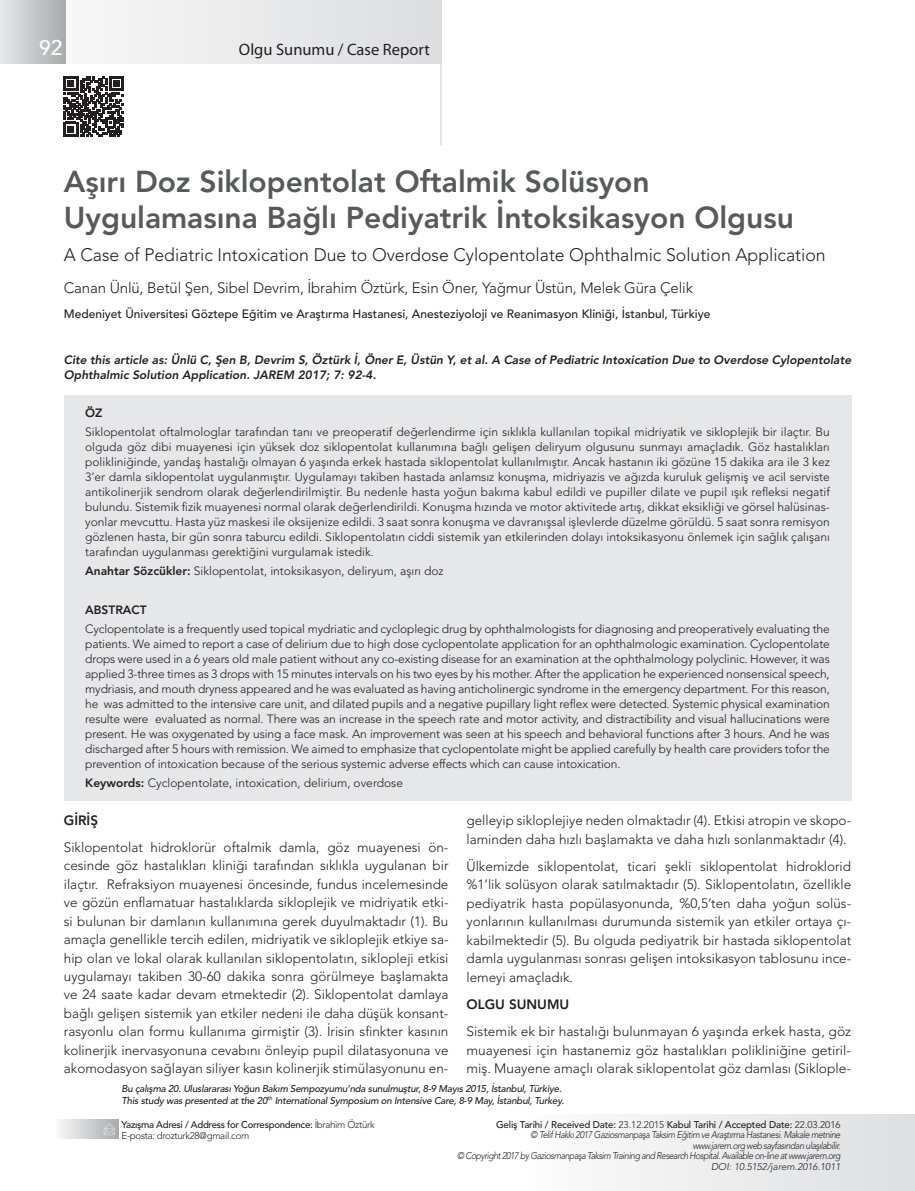
<style>
.page{position:relative;width:915px;height:1191px;background:#fff}
.page>*{position:absolute;margin:0;border:0;box-sizing:border-box;transform-origin:0 0}
.t1{font:800 30px/36px "Avenir LT Std";color:#58595b}
.t2{font:500 21px "Avenir LT Std";color:#fff}
.t3{font:300 18px "Avenir LT Std";color:#231f20}
.t4{font:16.5px "Myriad Pro";color:#231f20}
.t5{font:300 15px "Avenir LT Std";letter-spacing:-.01em;color:#231f20}
.t6{font:300 13.5px/18.5px "Avenir LT Std";color:#231f20;text-align:justify}
.t7{font:800 13.5px "Avenir LT Std";color:#231f20}
.t8{font:300 12px/15px "Avenir LT Std";color:#231f20;text-align:justify}
.t9{font:italic 800 12px/15px "Avenir LT Std";color:#231f20}
.t10{font:500 12px "Avenir LT Std";color:#231f20}
.t11{font:800 12px "Avenir LT Std";color:#231f20}
.t12{font:italic 300 9.75px/10.5px "Avenir LT Std";letter-spacing:-.05em;color:#231f20;text-align:right;scale:.9 1}
.t13{font:italic 500 9.75px/11.4px "Avenir LT Std";letter-spacing:-.025em;color:#231f20}
.t14{font:300 9.75px/11.4px "Avenir LT Std";letter-spacing:-.03em;color:#231f20}
.s1{font-weight:800}
.s2{font-weight:500;font-style:normal}
.s3{font-style:normal}
.s4{font-weight:500}
</style>
<div class="page">
<div style="left:64px;top:395px;width:786px;height:405px;background:#e6e7e8"></div>
<div style="left:521px;top:1114px;width:393px;height:77px;background:linear-gradient(to right,#fdfdfd,#dddee0)"></div>
<div style="left:54px;top:1119px;width:64px;height:19px;background:linear-gradient(to right,#fbfbfb,#acafb1)"></div>
<svg style="left:104px;top:1123px;width:11px;height:12px"></svg>
<div style="left:3px;top:0;width:438px;height:64px;background:linear-gradient(to bottom,#e9eaeb,#e9eaeb)"></div>
<div style="left:0;top:0;width:65px;height:64px;background:linear-gradient(to right,#e7e8e9,#a9abae)"></div>
<hr style="left:440px;top:44px;width:1px;height:102px;background:#dcddde">
<svg style="left:64px;top:76px;width:60px;height:60px"></svg>
<h2 class="t2" style="left:39px;top:35px;width:25px">92</h2>
<h3 class="t4" style="left:239px;top:40px;width:192px">Olgu Sunumu / Case Report</h3>
<h1 class="t1" style="left:64px;top:164px;width:731px">Aşırı Doz Siklopentolat Oftalmik Solüsyon<br>Uygulamasına Bağlı Pediyatrik İntoksikasyon Olgusu</h1>
<h3 class="t3" style="left:64px;top:244px;width:763px">A Case of Pediatric Intoxication Due to Overdose Cylopentolate Ophthalmic Solution Application</h3>
<p class="t5" style="left:64px;top:278px;width:630px">Canan Ünlü, Betül Şen, Sibel Devrim, İbrahim Öztürk, Esin Öner, Yağmur Üstün, Melek Güra Çelik</p>
<p class="t10" style="left:64px;top:307px;width:648px">Medeniyet Üniversitesi Göztepe Eğitim ve Araştırma Hastanesi, Anesteziyoloji ve Reanimasyon Kliniği, İstanbul, Türkiye</p>
<p class="t9" style="left:64px;top:352px;width:788px">Cite this article as: Ünlü C, Şen B, Devrim S, Öztürk İ, Öner E, Üstün Y, et al. A Case of Pediatric Intoxication Due to Overdose Cylopentolate<br>Ophthalmic Solution Application. JAREM 2017; 7: 92-4.</p>
<p class="t11" style="left:85px;top:405px;width:19px">ÖZ</p>
<p class="t8" style="left:85px;top:424px;width:746px">Siklopentolat oftalmologlar tarafından tanı ve preoperatif değerlendirme için sıklıkla kullanılan topikal midriyatik ve sikloplejik bir ilaçtır. Bu olguda göz dibi muayenesi için yüksek doz siklopentolat kullanımına bağlı gelişen deliryum olgusunu sunmayı amaçladık. Göz hastalıkları polikliniğinde, yandaş hastalığı olmayan 6 yaşında erkek hastada siklopentolat kullanılmıştır. Ancak hastanın iki gözüne 15 dakika ara ile 3 kez 3’er damla siklopentolat uygulanmıştır. Uygulamayı takiben hastada anlamsız konuşma, midriyazis ve ağızda kuruluk gelişmiş ve acil serviste antikolinerjik sendrom olarak değerlendirilmiştir. Bu nedenle hasta yoğun bakıma kabul edildi ve pupiller dilate ve pupil ışık refleksi negatif bulundu. Sistemik fizik muayenesi normal olarak değerlendirildi. Konuşma hızında ve motor aktivitede artış, dikkat eksikliği ve görsel halüsinas&shy;yonlar mevcuttu. Hasta yüz maskesi ile oksijenize edildi. 3 saat sonra konuşma ve davranışsal işlevlerde düzelme görüldü. 5 saat sonra remisyon gözlenen hasta, bir gün sonra taburcu edildi. Siklopentolatın ciddi sistemik yan etkilerinden dolayı intoksikasyonu önlemek için sağlık çalışanı tarafından uygulanması gerektiğini vurgulamak istedik.</p>
<p class="t8" style="left:85px;top:563px;width:360px"><span class="s1">Anahtar Sözcükler:</span> Siklopentolat, intoksikasyon, deliryum, aşırı doz</p>
<p class="t11" style="left:85px;top:602px;width:63px">ABSTRACT</p>
<p class="t8" style="left:85px;top:621px;width:746px">Cyclopentolate is a frequently used topical mydriatic and cycloplegic drug by ophthalmologists for diagnosing and preoperatively evaluating the patients. We aimed to report a case of delirium due to high dose cyclopentolate application for an ophthalmologic examination. Cyclopentolate drops were used in a 6 years old male patient without any co-existing disease for an examination at the ophthalmology polyclinic. However, it was applied 3-three times as 3 drops with 15 minutes intervals on his two eyes by his mother. After the application he experienced nonsensical speech, mydriasis, and mouth dryness appeared and he was evaluated as having anticholinergic syndrome in the emergency department. For this reason, he was admitted to the intensive care unit, and dilated pupils and a negative pupillary light reflex were detected. Systemic physical examination resulte were evaluated as normal. There was an increase in the speech rate and motor activity, and distractibility and visual hallucinations were present. He was oxygenated by using a face mask. An improvement was seen at his speech and behavioral functions after 3 hours. And he was discharged after 5 hours with remission. We aimed to emphasize that cyclopentolate might be applied carefully by health care providers tofor the prevention of intoxication because of the serious systemic adverse effects which can cause intoxication.</p>
<p class="t8" style="left:85px;top:775px;width:319px"><span class="s1">Keywords:</span> Cyclopentolate, intoxication, delirium, overdose</p>
<p class="t7" style="left:64px;top:812px;width:36px">GİRİŞ</p>
<p class="t6" style="left:64px;top:838px;width:386px">Siklopentolat hidroklorür oftalmik damla, göz muayenesi ön&shy;cesinde göz hastalıkları kliniği tarafından sıklıkla uygulanan bir ilaçtır. Refraksiyon muayenesi öncesinde, fundus incelemesinde ve gözün enflamatuar hastalıklarda sikloplejik ve midriyatik etki&shy;si bulunan bir damlanın kullanımına gerek duyulmaktadır (1). Bu amaçla genellikle tercih edilen, midriyatik ve sikloplejik etkiye sa&shy;hip olan ve lokal olarak kullanılan siklopentolatın, siklopleji etkisi uygulamayı takiben 30-60 dakika sonra görülmeye başlamakta ve 24 saate kadar devam etmektedir (2). Siklopentolat damlaya bağlı gelişen sistemik yan etkiler nedeni ile daha düşük konsant&shy;rasyonlu olan formu kullanıma girmiştir (3). İrisin sfinkter kasının kolinerjik inervasyonuna cevabını önleyip pupil dilatasyonuna ve akomodasyon sağlayan siliyer kasın kolinerjik stimülasyonunu en-</p>
<p class="t6" style="left:466px;top:811px;width:386px">gelleyip sikloplejiye neden olmaktadır (4). Etkisi atropin ve skopo&shy;laminden daha hızlı başlamakta ve daha hızlı sonlanmaktadır (4).</p>
<p class="t6" style="left:466px;top:856px;width:386px">Ülkemizde siklopentolat, ticari şekli siklopentolat hidroklorid %1’lik solüsyon olarak satılmaktadır (5). Siklopentolatın, özellikle pediyatrik hasta popülasyonunda, %0,5’ten daha yoğun solüs&shy;yonlarının kullanılması durumunda sistemik yan etkiler ortaya çı&shy;kabilmektedir (5). Bu olguda pediyatrik bir hastada siklopentolat damla uygulanması sonrası gelişen intoksikasyon tablosunu ince&shy;lemeyi amaçladık.</p>
<p class="t7" style="left:466px;top:996px;width:104px">OLGU SUNUMU</p>
<p class="t6" style="left:466px;top:1022px;width:386px">Sistemik ek bir hastalığı bulunmayan 6 yaşında erkek hasta, göz muayenesi için hastanemiz göz hastalıkları polikliniğine getiril&shy;miş. Muayene amaçlı olarak siklopentolat göz damlası (Siklople-</p>
<p class="t13" style="left:121px;top:1083px;width:444px">Bu çalışma 20. Uluslararası Yoğun Bakım Sempozyumu’nda sunulmuştur, 8-9 Mayıs 2015, İstanbul, Türkiye.<br>This study was presented at the 20<sup>th</sup> International Symposium on Intensive Care, 8-9 May, İstanbul, Turkey.</p>
<p class="t12" style="left:457px;top:1119px;width:427px"><span class="s2">Geliş Tarihi / Received Date:</span> <span class="s3">23.12.2015</span> <span class="s2">Kabul Tarihi / Accepted Date:</span> <span class="s3">22.03.2016<br></span>© Telif Hakkı 2017 Gaziosmanpaşa Taksim Eğitim ve Araştırma Hastanesi. Makale metnine<br>www.jarem.org web sayfasından ulaşılabilir.<br>© Copyright 2017 by Gaziosmanpaşa Taksim Training and Research Hospital. Available on-line at www.jarem.org DOI: 10.5152/jarem.2016.1011</p>
<p class="t14" style="left:121px;top:1118px;width:254px"><span class="s4">Yazışma Adresi / Address for Correspondence:</span> İbrahim Öztürk<br>E-posta: drozturk28@gmail.com</p>
</div>
